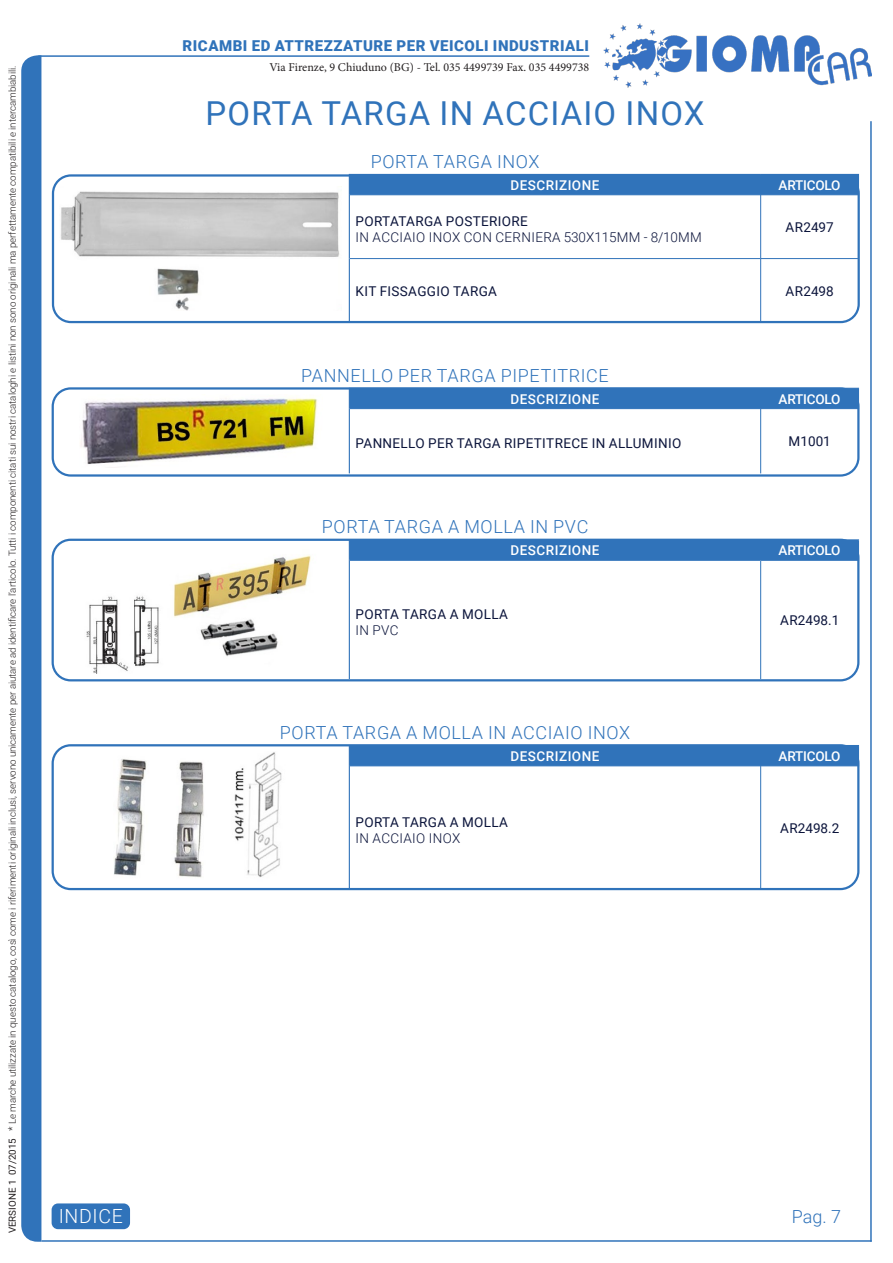
<style>
.page{position:relative;width:893px;height:1263px;background:#fff}
.page>*{position:absolute;margin:0;border:0;box-sizing:border-box;transform-origin:0 0}
.Titolo{font:33px "Roboto";letter-spacing:.035em;color:#3073ba}
.t1{font:300 19.5px "Roboto";letter-spacing:.035em;color:#fff}
.adattabile_per{font:300 18px "Roboto";letter-spacing:.035em;color:#3073ba}
.t2{font:900 15px "Roboto";letter-spacing:.035em;color:#3073ba}
._1_desc_sottotitolo{font:13.5px "Roboto";letter-spacing:.025em;color:#0b143b}
._1_desc_sottotitolo-2{font:300 13.5px "Roboto";letter-spacing:.025em;color:#0b143b}
._1_intestazione{font:500 13.5px "Roboto";letter-spacing:.035em;color:#fff}
._1_codice{font:13.5px "Roboto";color:#0b143b}
._1_intestazione-2{font:500 13.5px "Roboto";letter-spacing:-.015em;color:#fff}
.t3{font:12px "Minion Pro";color:#231f20}
.t4{font:300 9.75px "Roboto";letter-spacing:-.005em;color:#231f20}
.s1{font-weight:400}
.s2{font-size:10.5px}
</style>
<div class="page">
<div style="left:21px;top:55px;width:20px;height:1187px;background:#3073ba"></div>
<hr style="left:38px;top:55px;width:551px;height:2px;background:#3073ba">
<hr style="left:41px;top:1240px;width:831px;height:2px;background:#3073ba">
<hr style="left:870px;top:121px;width:2px;height:1121px;background:#3073ba">
<img style="left:604px;top:24px;width:268px;height:63px">
<div style="left:52px;top:1203px;width:78px;height:26px;background:#3073ba;border-radius:6px"></div>
<hr style="left:761px;top:195px;width:98px;height:1px;background:#3073ba">
<hr style="left:761px;top:258px;width:97px;height:1px;background:#3073ba">
<hr style="left:350px;top:195px;width:411px;height:1px;background:#3073ba">
<hr style="left:760px;top:195px;width:1px;height:63px;background:#3073ba">
<hr style="left:350px;top:258px;width:411px;height:1px;background:#3073ba">
<hr style="left:760px;top:259px;width:1px;height:63px;background:#3073ba">
<div style="left:349px;top:174px;width:510px;height:21px;background:#3073ba"></div>
<hr style="left:349px;top:195px;width:1px;height:64px;background:#3073ba">
<hr style="left:349px;top:259px;width:1px;height:63px;background:#3073ba">
<img style="left:60px;top:191px;width:280px;height:119px">
<hr style="left:760px;top:409px;width:1px;height:64px;background:#3073ba">
<div style="left:349px;top:388px;width:510px;height:21px;background:#3073ba"></div>
<hr style="left:349px;top:409px;width:1px;height:64px;background:#3073ba">
<img style="left:80px;top:398px;width:237px;height:70px">
<hr style="left:760px;top:561px;width:1px;height:118px;background:#3073ba">
<hr style="left:761px;top:539px;width:98px;height:1px;background:#3073ba">
<div style="left:349px;top:540px;width:510px;height:20px;background:#3073ba"></div>
<hr style="left:349px;top:560px;width:412px;height:1px;background:#3073ba">
<hr style="left:349px;top:561px;width:1px;height:118px;background:#3073ba">
<hr style="left:761px;top:560px;width:98px;height:1px;background:#3073ba">
<img style="left:86px;top:555px;width:225px;height:119px">
<hr style="left:761px;top:766px;width:98px;height:1px;background:#3073ba">
<hr style="left:350px;top:766px;width:411px;height:1px;background:#3073ba">
<hr style="left:760px;top:766px;width:1px;height:124px;background:#3073ba">
<div style="left:349px;top:745px;width:510px;height:21px;background:#3073ba"></div>
<hr style="left:349px;top:766px;width:1px;height:124px;background:#3073ba">
<img style="left:114px;top:752px;width:168px;height:126px">
<div style="left:52px;top:174px;width:808px;height:149px;border:2px solid #3073ba;border-radius:18px"></div>
<div style="left:52px;top:387px;width:807px;height:90px;border:2px solid #3073ba;border-radius:18px"></div>
<div style="left:52px;top:539px;width:807px;height:142px;border:2px solid #3073ba;border-radius:18px"></div>
<div style="left:52px;top:744px;width:807px;height:146px;border:2px solid #3073ba;border-radius:18px"></div>
<p class="t4" style="left:6px;top:1233px;width:1169px;rotate:-90deg"><span class="s1">VERSIONE 1 07/2015</span> <span class="s2">*</span> Le marche utilizzate in questo catalogo, così come i riferimenti originali inclusi, servono unicamente per aiutare ad identificare l’articolo. Tutti i componenti citati sui nostri cataloghi e listini non sono originali ma perfettamente compatibili e intercambiabili.</p>
<h2 class="t1" style="left:59px;top:1202px;width:66px">INDICE</h2>
<h3 class="t2" style="left:183px;top:35px;width:408px">RICAMBI ED ATTREZZATURE PER VEICOLI INDUSTRIALI</h3>
<p class="t3" style="left:269px;top:60px;width:321px">Via Firenze, 9 Chiuduno (BG) - Tel. 035 4499739 Fax. 035 4499738</p>
<p class="Titolo" style="left:206px;top:90px;width:500px">PORTA TARGA IN ACCIAIO INOX</p>
<p class="adattabile_per" style="left:371px;top:149px;width:170px">PORTA TARGA INOX</p>
<p class="_1_intestazione" style="left:511px;top:175px;width:90px">DESCRIZIONE</p>
<p class="_1_intestazione-2" style="left:779px;top:175px;width:64px">ARTICOLO</p>
<p class="_1_desc_sottotitolo" style="left:356px;top:211px;width:174px">PORTATARGA POSTERIORE</p>
<p class="_1_desc_sottotitolo-2" style="left:356px;top:228px;width:348px">IN ACCIAIO INOX CON CERNIERA 530X115MM - 8/10MM</p>
<p class="_1_codice" style="left:786px;top:217px;width:50px">AR2497</p>
<p class="_1_desc_sottotitolo" style="left:356px;top:281px;width:143px">KIT FISSAGGIO TARGA</p>
<p class="_1_codice" style="left:786px;top:281px;width:50px">AR2498</p>
<p class="adattabile_per" style="left:301px;top:363px;width:309px">PANNELLO PER TARGA PIPETITRICE</p>
<p class="_1_intestazione" style="left:511px;top:389px;width:90px">DESCRIZIONE</p>
<p class="_1_intestazione-2" style="left:779px;top:389px;width:64px">ARTICOLO</p>
<p class="_1_desc_sottotitolo" style="left:356px;top:434px;width:327px">PANNELLO PER TARGA RIPETITRECE IN ALLUMINIO</p>
<p class="_1_codice" style="left:788px;top:432px;width:44px">M1001</p>
<p class="adattabile_per" style="left:322px;top:514px;width:268px">PORTA TARGA A MOLLA IN PVC</p>
<p class="_1_intestazione" style="left:511px;top:541px;width:90px">DESCRIZIONE</p>
<p class="_1_intestazione-2" style="left:779px;top:541px;width:64px">ARTICOLO</p>
<p class="_1_desc_sottotitolo" style="left:356px;top:605px;width:154px">PORTA TARGA A MOLLA</p>
<p class="_1_desc_sottotitolo-2" style="left:356px;top:621px;width:45px">IN PVC</p>
<p class="_1_codice" style="left:780px;top:611px;width:61px">AR2498.1</p>
<p class="adattabile_per" style="left:280px;top:720px;width:352px">PORTA TARGA A MOLLA IN ACCIAIO INOX</p>
<p class="_1_intestazione" style="left:511px;top:746px;width:90px">DESCRIZIONE</p>
<p class="_1_intestazione-2" style="left:779px;top:746px;width:64px">ARTICOLO</p>
<p class="_1_desc_sottotitolo" style="left:356px;top:813px;width:154px">PORTA TARGA A MOLLA</p>
<p class="_1_desc_sottotitolo-2" style="left:356px;top:829px;width:106px">IN ACCIAIO INOX</p>
<p class="_1_codice" style="left:780px;top:819px;width:61px">AR2498.2</p>
<h3 class="adattabile_per" style="left:792px;top:1204px;width:51px">Pag. 7</h3>
</div>
